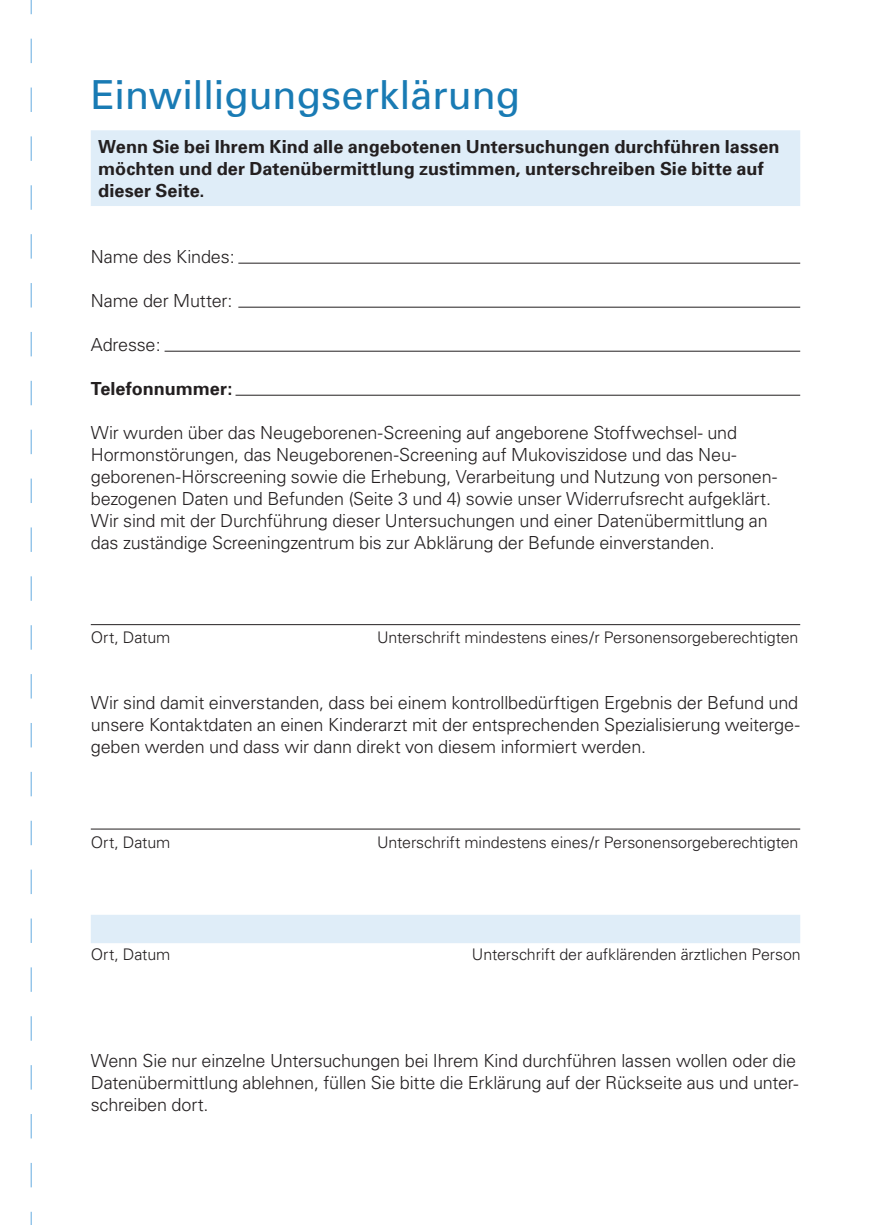
<style>
.page{position:relative;width:874px;height:1225px;background:#fff}
.page>*{position:absolute;margin:0;border:0;box-sizing:border-box;transform-origin:0 0}
.t1{font:40px "Univers";letter-spacing:-.01em;color:#197bb4}
.t2{font:300 18px/22px "Univers";letter-spacing:-.01em;color:#231f20;text-align:justify}
.t3{font:700 18px/22px "Univers";letter-spacing:.005em;color:#231f20}
.t4{font:300 16px "Univers";letter-spacing:-.005em;color:#231f20}
</style>
<div class="page">
<div style="left:91px;top:130px;width:708px;height:76px;background:#dfedf8"></div>
<hr style="left:238px;top:263px;width:561px;height:1px;background:#231f20">
<hr style="left:238px;top:307px;width:561px;height:1px;background:#231f20">
<hr style="left:164px;top:351px;width:635px;height:1px;background:#231f20">
<hr style="left:235px;top:395px;width:564px;height:1px;background:#231f20">
<hr style="left:91px;top:624px;width:708px;height:1px;background:#231f20">
<hr style="left:91px;top:828px;width:708px;height:1px;background:#231f20">
<div style="left:91px;top:914px;width:708px;height:29px;background:#dfedf8"></div>
<svg style="left:31px;top:0;width:1px;height:1224px"></svg>
<h1 class="t1" style="left:91px;top:71px;width:431px">Einwilligungserklärung</h1>
<p class="t3" style="left:98px;top:135px;width:682px">Wenn Sie bei Ihrem Kind alle angebotenen Untersuchungen durchführen lassen möchten und der Datenübermittlung zustimmen, unterschreiben Sie bitte auf dieser Seite.</p>
<p class="t2" style="left:91px;top:245px;width:145px">Name des Kindes:</p>
<p class="t2" style="left:91px;top:289px;width:143px">Name der Mutter:</p>
<p class="t2" style="left:91px;top:333px;width:72px">Adresse:</p>
<p class="t3" style="left:91px;top:377px;width:143px">Telefonnummer:</p>
<p class="t2" style="left:91px;top:421px;width:687px;text-align:left">Wir wurden über das Neugeborenen-Screening auf angeborene Stoffwechsel- und Hormonstörungen, das Neugeborenen-Screening auf Mukoviszidose und das Neu&shy;geborenen-Hörscreening sowie die Erhebung, Verarbeitung und Nutzung von personen&shy;bezogenen Daten und Befunden (Seite 3 und 4) sowie unser Widerrufsrecht aufgeklärt.<br>Wir sind mit der Durchführung dieser Untersuchungen und einer Datenübermittlung an das zuständige Screeningzentrum bis zur Abklärung der Befunde einverstanden.</p>
<p class="t4" style="left:91px;top:628px;width:81px">Ort, Datum</p>
<p class="t4" style="left:377px;top:628px;width:422px">Unterschrift mindestens eines/r Personensorgeberechtigten</p>
<p class="t2" style="left:91px;top:692px;width:710px">Wir sind damit einverstanden, dass bei einem kontrollbedürftigen Ergebnis der Befund und unsere Kontaktdaten an einen Kinderarzt mit der entsprechenden Spezialisierung weiterge&shy;geben werden und dass wir dann direkt von diesem informiert werden.</p>
<p class="t4" style="left:91px;top:832px;width:81px">Ort, Datum</p>
<p class="t4" style="left:377px;top:832px;width:422px">Unterschrift mindestens eines/r Personensorgeberechtigten</p>
<p class="t4" style="left:91px;top:945px;width:81px">Ort, Datum</p>
<p class="t4" style="left:471px;top:945px;width:330px">Unterschrift der aufklärenden ärztlichen Person</p>
<p class="t2" style="left:91px;top:1050px;width:708px">Wenn Sie nur einzelne Untersuchungen bei Ihrem Kind durchführen lassen wollen oder die Datenübermittlung ablehnen, füllen Sie bitte die Erklärung auf der Rückseite aus und unter&shy;schreiben dort.</p>
</div>
